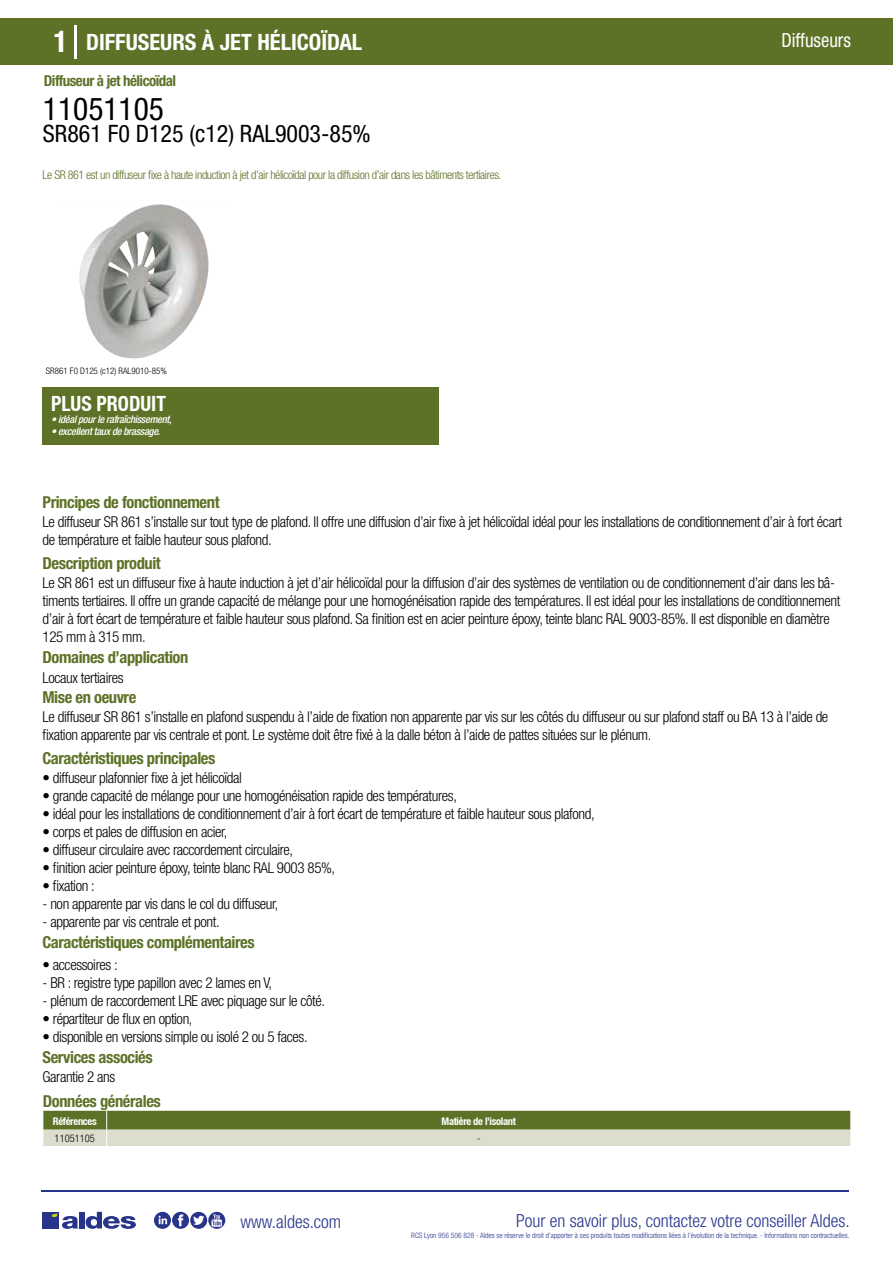
<style>
.page{position:relative;width:893px;height:1263px;background:#fff}
.page>*{position:absolute;margin:0;border:0;box-sizing:border-box;transform-origin:0 0}
.t1{font:condensed 31.5px "Helvetica Neue LT Std";color:#000}
.t2{font:condensed 24px "Helvetica Neue LT Std";color:#000}
.t3{font:700 condensed 22.5px "Helvetica Neue LT Std";color:#fff}
.t4{font:700 condensed 21px "Helvetica Neue";color:#fff;scale:.95 1}
.t5{font:condensed 19.5px "Helvetica Neue LT Std";color:#fff;scale:.95 1}
.t6{font:300 condensed 18px "Helvetica Neue";color:#28348b}
.t7{font:700 condensed 16.5px "Helvetica Neue LT Std";letter-spacing:-.025em;color:#5d7227}
.t8{font:300 condensed 15px/18px "Helvetica Neue LT Std";letter-spacing:-.025em;color:#000}
.t9{font:700 condensed 15px "Helvetica Neue LT Std";letter-spacing:-.035em;color:#5d7227}
.t10{font:300 condensed 12px "Helvetica Neue LT Std";letter-spacing:-.035em;color:#5d7227}
.t11{font:italic 500 condensed 10.5px "Helvetica Neue";letter-spacing:-.03em;color:#fff}
.t12{font:700 condensed 10.5px "Helvetica Neue";letter-spacing:-.03em;color:#fff}
.t13{font:300 condensed 10.5px "Helvetica Neue";color:#000}
.t14{font:300 condensed 9px "Helvetica Neue";color:#000}
.t15{font:300 condensed 7.5px "Helvetica Neue";color:#28348b}
.s1{font-size:30px}
</style>
<div class="page">
<div style="left:0;top:18px;width:893px;height:46px;background:#5d7227"></div>
<div style="left:43px;top:387px;width:396px;height:57px;background:#5d7227"></div>
<hr style="left:74px;top:25px;width:2px;height:33px;background:#fff">
<img style="left:79px;top:204px;width:130px;height:155px">
<svg style="left:43px;top:1111px;width:808px;height:35px;background:#99a476"></svg>
<hr style="left:41px;top:1190px;width:808px;height:1px;background:#28348b">
<svg style="left:154px;top:1212px;width:71px;height:17px"></svg>
<div style="left:42px;top:1212px;width:17px;height:16px;background:#28348b"></div>
<div style="left:79px;top:1212px;width:5px;height:16px;background:#28348b"></div>
<svg style="left:86px;top:1212px;width:50px;height:17px"></svg>
<svg style="left:52px;top:1213px;width:26px;height:16px"></svg>
<h3 class="t3" style="left:54px;top:28px;width:310px"><span class="s1">1</span> DIFFUSEURS À JET HÉLICOÏDAL</h3>
<h3 class="t5" style="left:781px;top:29px;width:75px">Diffuseurs</h3>
<p class="t9" style="left:44px;top:71px;width:134px">Diffuseur à jet hélicoïdal</p>
<h1 class="t1" style="left:43px;top:91px;width:122px">11051105</h1>
<h2 class="t2" style="left:43px;top:120px;width:329px">SR861 F0 D125 (c12) RAL9003-85%</h2>
<p class="t10" style="left:43px;top:167px;width:460px">Le SR 861 est un diffuseur fixe à haute induction à jet d’air hélicoïdal pour la diffusion d’air dans les bâtiments tertiaires.</p>
<p class="t14" style="left:46px;top:365px;width:122px">SR861 F0 D125 (c12) RAL9010-85%</p>
<p class="t14" style="left:46px;top:365px;width:56px">Diffuseur SR 861</p>
<h3 class="t4" style="left:51px;top:391px;width:122px">PLUS PRODUIT</h3>
<p class="t11" style="left:51px;top:413px;width:122px">• idéal pour le rafraîchissement,</p>
<p class="t11" style="left:51px;top:425px;width:111px">• excellent taux de brassage.</p>
<p class="t7" style="left:43px;top:492px;width:179px">Principes de fonctionnement</p>
<p class="t8" style="left:43px;top:513px;width:801px">Le diffuseur SR 861 s’installe sur tout type de plafond. Il offre une diffusion d’air fixe à jet hélicoïdal idéal pour les installations de conditionnement d’air à fort écart de température et faible hauteur sous plafond.</p>
<p class="t8" style="left:43px;top:573px;width:799px">Le SR 861 est un diffuseur fixe à haute induction à jet d’air hélicoïdal pour la diffusion d’air des systèmes de ventilation ou de conditionnement d’air dans les bâ&shy;timents tertiaires. Il offre un grande capacité de mélange pour une homogénéisation rapide des températures. Il est idéal pour les installations de conditionnement d’air à fort écart de température et faible hauteur sous plafond. Sa finition est en acier peinture époxy, teinte blanc RAL 9003-85%. Il est disponible en diamètre 125 mm à 315 mm.</p>
<p class="t8" style="left:43px;top:668px;width:83px">Locaux tertiaires</p>
<p class="t8" style="left:43px;top:708px;width:787px">Le diffuseur SR 861 s’installe en plafond suspendu à l’aide de fixation non apparente par vis sur les côtés du diffuseur ou sur plafond staff ou BA 13 à l’aide de fixation apparente par vis centrale et pont. Le système doit être fixé à la dalle béton à l’aide de pattes situées sur le plénum.</p>
<p class="t7" style="left:43px;top:553px;width:120px">Description produit</p>
<p class="t7" style="left:43px;top:647px;width:147px">Domaines d’application</p>
<p class="t7" style="left:43px;top:687px;width:95px">Mise en oeuvre</p>
<p class="t7" style="left:43px;top:748px;width:174px">Caractéristiques principales</p>
<p class="t8" style="left:43px;top:768px;width:201px">• diffuseur plafonnier fixe à jet hélicoïdal</p>
<p class="t8" style="left:43px;top:786px;width:416px">• grande capacité de mélange pour une homogénéisation rapide des températures,</p>
<p class="t8" style="left:43px;top:804px;width:554px">• idéal pour les installations de conditionnement d’air à fort écart de température et faible hauteur sous plafond,</p>
<p class="t8" style="left:43px;top:822px;width:187px">• corps et pales de diffusion en acier,</p>
<p class="t8" style="left:43px;top:840px;width:252px">• diffuseur circulaire avec raccordement circulaire,</p>
<p class="t8" style="left:43px;top:858px;width:294px">• finition acier peinture époxy, teinte blanc RAL 9003 85%,</p>
<p class="t8" style="left:43px;top:876px;width:54px">• fixation :</p>
<p class="t8" style="left:43px;top:894px;width:237px">- non apparente par vis dans le col du diffuseur,</p>
<p class="t8" style="left:43px;top:912px;width:179px">- apparente par vis centrale et pont.</p>
<p class="t8" style="left:43px;top:956px;width:77px">• accessoires :</p>
<p class="t8" style="left:43px;top:974px;width:231px">- BR : registre type papillon avec 2 lames en V,</p>
<p class="t8" style="left:43px;top:992px;width:284px">- plénum de raccordement LRE avec piquage sur le côté.</p>
<p class="t8" style="left:43px;top:1010px;width:152px">• répartiteur de flux en option,</p>
<p class="t8" style="left:43px;top:1028px;width:267px">• disponible en versions simple ou isolé 2 ou 5 faces.</p>
<p class="t7" style="left:43px;top:932px;width:214px">Caractéristiques complémentaires</p>
<p class="t7" style="left:43px;top:1047px;width:112px">Services associés</p>
<p class="t8" style="left:43px;top:1067px;width:74px">Garantie 2 ans</p>
<p class="t7" style="left:43px;top:1091px;width:119px">Données générales</p>
<p class="t12" style="left:53px;top:1115px;width:45px">Références</p>
<p class="t12" style="left:442px;top:1115px;width:76px">Matière de l’isolant</p>
<p class="t13" style="left:55px;top:1132px;width:42px">11051105</p>
<p class="t13" style="left:477px;top:1132px;width:5px">-</p>
<p class="t6" style="left:240px;top:1211px;width:102px">www.aldes.com</p>
<p class="t6" style="left:516px;top:1211px;width:335px">Pour en savoir plus, contactez votre conseiller Aldes.</p>
<p class="t15" style="left:411px;top:1230px;width:440px">RCS Lyon 956 506 828 - Aldes se réserve le droit d’apporter à ses produits toutes modifications liées à l’évolution de la technique. - Informations non contractuelles.</p>
</div>
